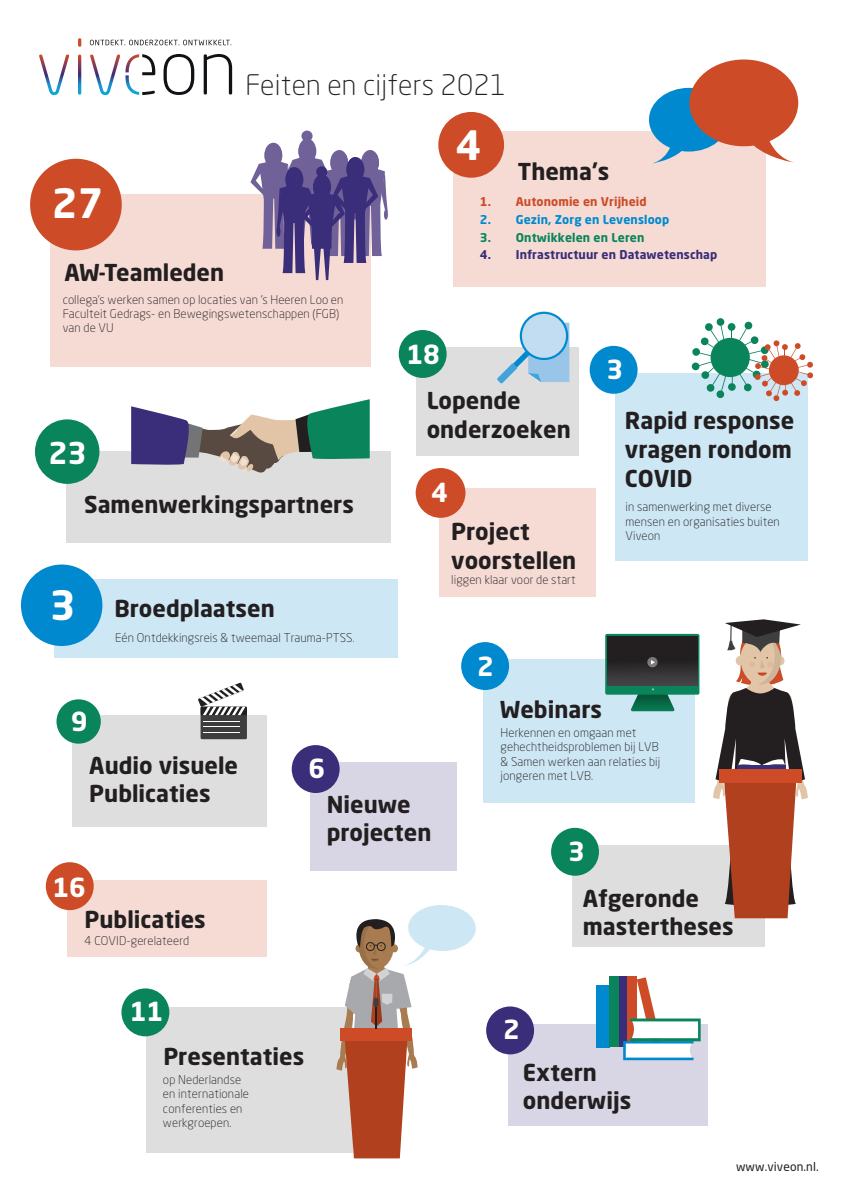
<style>
.page{position:relative;width:842px;height:1191px;background:#fff}
.page>*{position:absolute;margin:0;border:0;box-sizing:border-box;transform-origin:0 0}
.t1{font:700 40px "Neo Sans Std";color:#fff}
.t2{font:700 29.7px "Neo Sans Std";color:#fff}
.t3{font:300 28px "Neo Sans Std";letter-spacing:.01em;color:#231f20}
.t4{font:700 26px "Neo Sans Std";color:#fff}
.t5{font:700 23px/28.8px "Neo Sans Std";color:#231f20}
.t6{font:300 12px/14.4px "Neo Sans Std";letter-spacing:.01em;color:#231f20}
.t7{font:700 12px "Neo Sans Std";letter-spacing:.01em;color:#3a2d79}
.t8{font:700 12px "Neo Sans Std";letter-spacing:.01em;color:#0089cf}
.t9{font:700 12px "Neo Sans Std";letter-spacing:.01em;color:#cd4c27}
.t10{font:700 12px "Neo Sans Std";letter-spacing:.01em;color:#0a855b}
.t11{font:12px "Neo Sans Std";letter-spacing:.01em;color:#231f20}
</style>
<div class="page">
<div style="left:508px;top:1024px;width:199px;height:101px;background:#d8d5e4"></div>
<div style="left:73px;top:715px;width:194px;height:111px;background:#dedede"></div>
<div style="left:56px;top:699px;width:45px;height:44px;background:#0a855b;border-radius:50%"></div>
<div style="left:453px;top:131px;width:313px;height:156px;background:#f5dbd4"></div>
<div style="left:439px;top:488px;width:156px;height:108px;background:#f5dbd4"></div>
<div style="left:416px;top:468px;width:49px;height:50px;background:#cd4c27;border-radius:50%"></div>
<div style="left:50px;top:194px;width:320px;height:173px;background:#f5dbd4"></div>
<div style="left:54px;top:580px;width:344px;height:78px;background:#cde7f5"></div>
<div style="left:21px;top:564px;width:81px;height:82px;background:#0089cf;border-radius:50%"></div>
<div style="left:147px;top:1007px;width:206px;height:145px;background:#dedede"></div>
<div style="left:121px;top:988px;width:48px;height:48px;background:#0a855b;border-radius:50%"></div>
<div style="left:66px;top:451px;width:325px;height:92px;background:#dedede"></div>
<div style="left:35px;top:419px;width:64px;height:65px;background:#0a855b;border-radius:50%"></div>
<div style="left:572px;top:845px;width:193px;height:101px;background:#dedede"></div>
<div style="left:551px;top:828px;width:48px;height:47px;background:#0a855b;border-radius:50%"></div>
<div style="left:416px;top:348px;width:163px;height:108px;background:#dedede"></div>
<div style="left:399px;top:330px;width:48px;height:48px;background:#0a855b;border-radius:50%"></div>
<div style="left:438px;top:112px;width:66px;height:66px;background:#cd4c27;border-radius:50%"></div>
<div style="left:615px;top:373px;width:193px;height:188px;background:#cde7f5"></div>
<div style="left:590px;top:346px;width:48px;height:48px;background:#0089cf;border-radius:50%"></div>
<div style="left:311px;top:762px;width:146px;height:108px;background:#d8d5e4"></div>
<div style="left:292px;top:745px;width:48px;height:48px;background:#3a2d79;border-radius:50%"></div>
<div style="left:486px;top:1006px;width:48px;height:48px;background:#3a2d79;border-radius:50%"></div>
<div style="left:483px;top:660px;width:212px;height:143px;background:#cde7f5"></div>
<div style="left:461px;top:642px;width:48px;height:48px;background:#0089cf;border-radius:50%"></div>
<div style="left:68px;top:880px;width:199px;height:76px;background:#f5dbd4"></div>
<div style="left:46px;top:862px;width:48px;height:48px;background:#cd4c27;border-radius:50%"></div>
<svg style="left:605px;top:634px;width:94px;height:60px"></svg>
<div style="left:607px;top:636px;width:90px;height:49px;background:linear-gradient(to bottom,#1a1516,#3d3c3e)"></div>
<svg style="left:631px;top:687px;width:44px;height:24px"></svg>
<div style="left:647px;top:657px;width:11px;height:10px;background:#7b797a;border-radius:50%"></div>
<svg style="left:651px;top:660px;width:4px;height:4px"></svg>
<div style="left:301px;top:131px;width:12px;height:10px;background:#706198;border-radius:50%"></div>
<svg style="left:250px;top:139px;width:138px;height:141px"></svg>
<svg style="left:276px;top:226px;width:4px;height:11px"></svg>
<svg style="left:520px;top:312px;width:48px;height:48px"></svg>
<div style="left:522px;top:314px;width:44px;height:44px;background:#c2dcf2;border-radius:50%"></div>
<svg style="left:497px;top:323px;width:72px;height:60px"></svg>
<div style="left:716px;top:318px;width:8px;height:8px;background:#0a855b;border-radius:50%"></div>
<svg style="left:691px;top:321px;width:122px;height:80px"></svg>
<div style="left:201px;top:706px;width:46px;height:33px;background:#3e3e3f"></div>
<svg style="left:198px;top:682px;width:49px;height:33px"></svg>
<hr style="left:203px;top:720px;width:37px;height:1px;background:#fff">
<hr style="left:203px;top:726px;width:37px;height:1px;background:#fff">
<hr style="left:203px;top:732px;width:37px;height:1px;background:#fff">
<div style="left:30px;top:159px;width:92px;height:91px;background:#cd4c27;border-radius:50%"></div>
<svg style="left:39px;top:54px;width:193px;height:41px"></svg>
<svg style="left:78px;top:38px;width:3px;height:9px"></svg>
<svg style="left:90px;top:40px;width:142px;height:5px"></svg>
<svg style="left:649px;top:59px;width:149px;height:104px"></svg>
<svg style="left:713px;top:619px;width:95px;height:299px"></svg>
<hr style="left:737px;top:765px;width:48px;height:4px;background:#3a2d79">
<svg style="left:336px;top:905px;width:140px;height:253px"></svg>
<div style="left:596px;top:985px;width:14px;height:62px;background:#0089cf"></div>
<div style="left:610px;top:976px;width:9px;height:71px;background:#0a855b"></div>
<div style="left:619px;top:976px;width:9px;height:71px;background:#3a2d79"></div>
<div style="left:627px;top:976px;width:9px;height:71px;background:#cd4c27"></div>
<svg style="left:623px;top:977px;width:78px;height:83px"></svg>
<svg style="left:131px;top:399px;width:239px;height:74px"></svg>
<h3 class="t3" style="left:246px;top:68px;width:262px">Feiten en cijfers 2021</h3>
<h1 class="t1" style="left:52px;top:178px;width:53px">27</h1>
<h3 class="t5" style="left:65px;top:257px;width:161px">AW-Teamleden</h3>
<p class="t6" style="left:63px;top:292px;width:282px">collega’s werken samen op locaties van ’s Heeren Loo en<br>Faculteit Gedrags- en Bewegingswetenschappen (FGB) van de VU</p>
<h2 class="t2" style="left:48px;top:434px;width:40px">23</h2>
<h3 class="t5" style="left:84px;top:489px;width:271px">Samenwerkingspartners</h3>
<h1 class="t1" style="left:50px;top:580px;width:27px">3</h1>
<h3 class="t5" style="left:114px;top:594px;width:162px">Broedplaatsen</h3>
<p class="t6" style="left:115px;top:630px;width:241px">Eén Ontdekkingsreis &amp; tweemaal Trauma-PTSS.</p>
<h1 class="t1" style="left:456px;top:119px;width:27px">4</h1>
<h3 class="t5" style="left:518px;top:156px;width:93px">Thema’s</h3>
<h3 class="t4" style="left:406px;top:337px;width:35px">18</h3>
<p class="t9" style="left:480px;top:194px;width:168px">1. Autonomie en Vrijheid</p>
<p class="t8" style="left:480px;top:212px;width:191px">2. Gezin, Zorg en Levensloop</p>
<p class="t10" style="left:480px;top:230px;width:166px">3. Ontwikkelen en Leren</p>
<p class="t7" style="left:480px;top:247px;width:239px">4. Infrastructuur en Datawetenschap</p>
<h3 class="t4" style="left:606px;top:352px;width:18px">3</h3>
<h3 class="t5" style="left:427px;top:385px;width:146px">Lopende onderzoeken</h3>
<h3 class="t4" style="left:431px;top:475px;width:18px">4</h3>
<h3 class="t5" style="left:451px;top:516px;width:127px">Project voorstellen</h3>
<p class="t6" style="left:451px;top:572px;width:126px">liggen klaar voor de start</p>
<h3 class="t4" style="left:477px;top:649px;width:18px">2</h3>
<h3 class="t5" style="left:625px;top:405px;width:171px;text-align:justify">Rapid response vragen rondom COVID</h3>
<p class="t6" style="left:625px;top:499px;width:156px">in samenwerking met diverse mensen en organisaties buiten<br>Viveon</p>
<h3 class="t4" style="left:71px;top:705px;width:18px">9</h3>
<h3 class="t5" style="left:89px;top:751px;width:150px;line-height:27.6px">Audio visuele<br>Publicaties</h3>
<h3 class="t4" style="left:52px;top:871px;width:35px">16</h3>
<h3 class="t5" style="left:85px;top:904px;width:123px">Publicaties</h3>
<p class="t6" style="left:85px;top:933px;width:106px">4 COVID-gerelateerd</p>
<h3 class="t4" style="left:130px;top:995px;width:35px">11</h3>
<h3 class="t4" style="left:308px;top:751px;width:18px">6</h3>
<h3 class="t5" style="left:327px;top:791px;width:106px;line-height:27px">Nieuwe projecten</h3>
<h3 class="t5" style="left:163px;top:1041px;width:142px">Presentaties</h3>
<p class="t6" style="left:163px;top:1072px;width:88px">op Nederlandse en internationale conferenties en werkgroepen.</p>
<h3 class="t5" style="left:500px;top:694px;width:104px">Webinars</h3>
<p class="t6" style="left:501px;top:725px;width:161px">Herkennen en omgaan met gehechtheidsproblemen bij LVB &amp; Samen werken aan relaties bij jongeren met LVB.</p>
<h3 class="t4" style="left:568px;top:834px;width:18px">3</h3>
<h3 class="t4" style="left:503px;top:1013px;width:18px">2</h3>
<h3 class="t5" style="left:583px;top:883px;width:153px">Afgeronde mastertheses</h3>
<h3 class="t5" style="left:523px;top:1058px;width:110px;line-height:27.6px">Extern onderwijs</h3>
<p class="t11" style="left:736px;top:1159px;width:84px">www.viveon.nl.</p>
</div>
